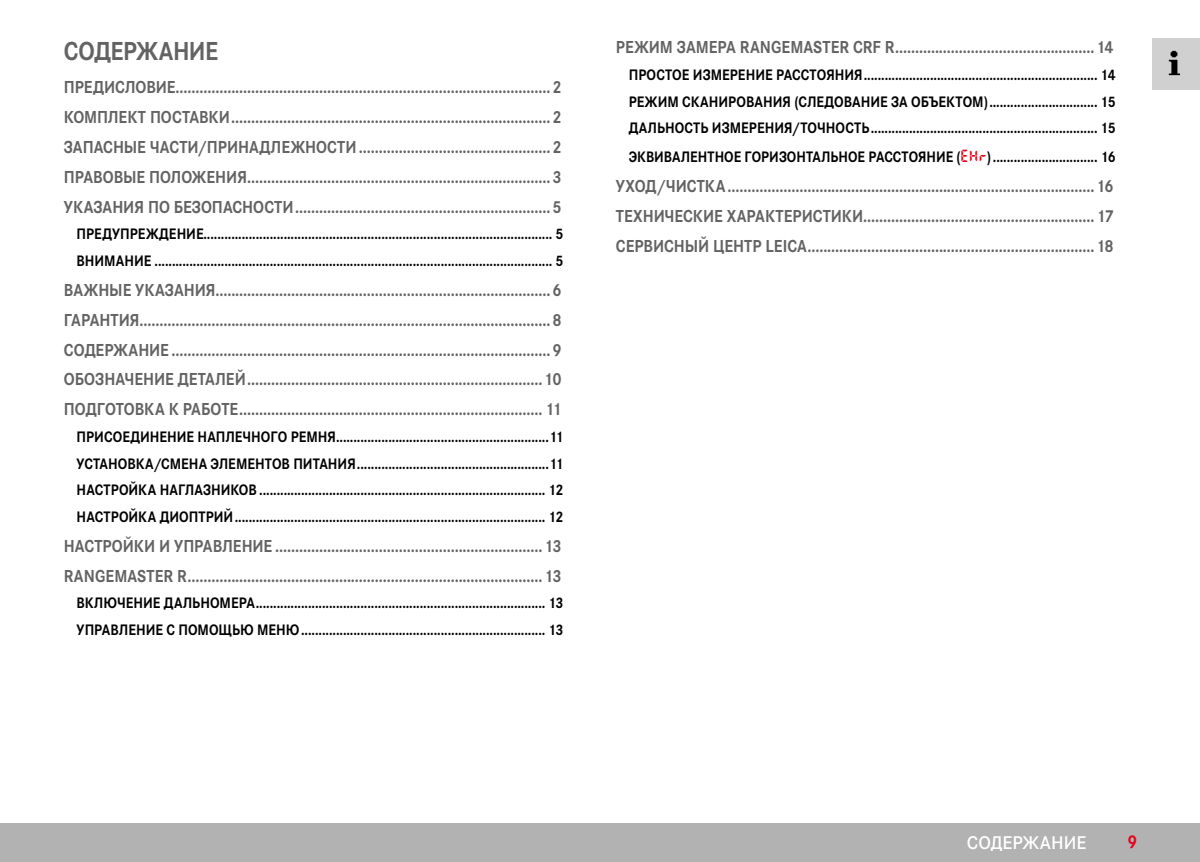
<style>
.page{position:relative;width:1200px;height:862px;background:#fff}
.page>*{position:absolute;margin:0;border:0;box-sizing:border-box;transform-origin:0 0}
.Heading____Chapter{font:700 27px "Corporate S";letter-spacing:-.015em;color:#646363;scale:.9 1}
.t1{font:600 19.12px "Corporate S";letter-spacing:-.005em;color:#fff}
.t2{font:700 19.12px "Corporate S";color:#e3051b;scale:.9 1}
.t3{font:700 18px "Corporate S";color:#646363;scale:.9 1}
.t4{font:700 15.75px "Corporate S";letter-spacing:.005em;color:#000;scale:.9 1}
.t5{font:700 15.75px "Corporate S";letter-spacing:.005em;color:#000;scale:.89 1}
.s1{font-family:"Digital Dismay";font-weight:400;font-size:18px;color:#e3051b}
</style>
<div class="page">
<div style="left:1151px;top:38px;width:48px;height:51px;background:#d0d0d0"></div>
<img style="left:1168px;top:50px;width:12px;height:26px">
<div style="left:0;top:823px;width:1199px;height:38px;background:#b3b2b2"></div>
<p class="Heading____Chapter" style="left:64px;top:30px;width:173px">СОДЕРЖАНИЕ</p>
<p class="t3" style="left:64px;top:73px;width:554px">ПРЕДИСЛОВИЕ..............................................................................................2</p>
<p class="t3" style="left:64px;top:103px;width:554px">КОМПЛЕКТ ПОСТАВКИ................................................................................2</p>
<p class="t3" style="left:64px;top:133px;width:554px">ЗАПАСНЫЕ ЧАСТИ/ПРИНАДЛЕЖНОСТИ................................................2</p>
<p class="t3" style="left:64px;top:163px;width:554px">ПРАВОВЫЕ ПОЛОЖЕНИЯ............................................................................3</p>
<p class="t3" style="left:64px;top:192px;width:554px">УКАЗАНИЯ ПО БЕЗОПАСНОСТИ................................................................5</p>
<p class="t4" style="left:77px;top:222px;width:542px">ПРЕДУПРЕЖДЕНИЕ.................................................................................................... 5</p>
<p class="t4" style="left:77px;top:248px;width:542px">ВНИМАНИЕ .................................................................................................................. 5</p>
<p class="t3" style="left:64px;top:275px;width:554px">ВАЖНЫЕ УКАЗАНИЯ....................................................................................6</p>
<p class="t3" style="left:64px;top:305px;width:554px">ГАРАНТИЯ.......................................................................................................8</p>
<p class="t3" style="left:64px;top:335px;width:554px">СОДЕРЖАНИЕ ...............................................................................................9</p>
<p class="t3" style="left:64px;top:365px;width:554px">ОБОЗНАЧЕНИЕ ДЕТАЛЕЙ..........................................................................10</p>
<p class="t3" style="left:64px;top:395px;width:554px">ПОДГОТОВКА К РАБОТЕ............................................................................ 11</p>
<p class="t4" style="left:77px;top:424px;width:542px">ПРИСОЕДИНЕНИЕ НАПЛЕЧНОГО РЕМНЯ.............................................................11</p>
<p class="t4" style="left:77px;top:450px;width:542px">УСТАНОВКА/СМЕНА ЭЛЕМЕНТОВ ПИТАНИЯ.......................................................11</p>
<p class="t4" style="left:77px;top:477px;width:542px">НАСТРОЙКА НАГЛАЗНИКОВ .................................................................................. 12</p>
<p class="t4" style="left:77px;top:504px;width:542px">НАСТРОЙКА ДИОПТРИЙ......................................................................................... 12</p>
<p class="t3" style="left:64px;top:531px;width:554px">НАСТРОЙКИ И УПРАВЛЕНИЕ ...................................................................13</p>
<p class="t3" style="left:64px;top:561px;width:554px">RANGEMASTER R.........................................................................................13</p>
<p class="t4" style="left:77px;top:590px;width:542px">ВКЛЮЧЕНИЕ ДАЛЬНОМЕРА................................................................................... 13</p>
<p class="t4" style="left:77px;top:617px;width:542px">УПРАВЛЕНИЕ С ПОМОЩЬЮ МЕНЮ...................................................................... 13</p>
<p class="t3" style="left:615px;top:33px;width:554px">РЕЖИМ ЗАМЕРА RANGEMASTER CRF R..................................................14</p>
<p class="t4" style="left:628px;top:62px;width:542px">ПРОСТОЕ ИЗМЕРЕНИЕ РАССТОЯНИЯ................................................................... 14</p>
<p class="t4" style="left:628px;top:89px;width:542px">РЕЖИМ СКАНИРОВАНИЯ (СЛЕДОВАНИЕ ЗА ОБЪЕКТОМ)............................... 15</p>
<p class="t4" style="left:628px;top:115px;width:542px">ДАЛЬНОСТЬ ИЗМЕРЕНИЯ/ТОЧНОСТЬ................................................................. 15</p>
<p class="t5" style="left:628px;top:144px;width:548px">ЭКВИВАЛЕНТНОЕ ГОРИЗОНТАЛЬНОЕ РАССТОЯНИЕ (<span class="s1">ehr</span>).............................. 16</p>
<p class="t3" style="left:615px;top:172px;width:554px">УХОД/ЧИСТКА............................................................................................16</p>
<p class="t3" style="left:615px;top:201px;width:554px">ТЕХНИЧЕСКИЕ ХАРАКТЕРИСТИКИ..........................................................17</p>
<p class="t3" style="left:615px;top:231px;width:554px">СЕРВИСНЫЙ ЦЕНТР LEICA........................................................................18</p>
<p class="t1" style="left:966px;top:827px;width:121px">СОДЕРЖАНИЕ</p>
<p class="t2" style="left:1127px;top:826px;width:12px">9</p>
</div>
